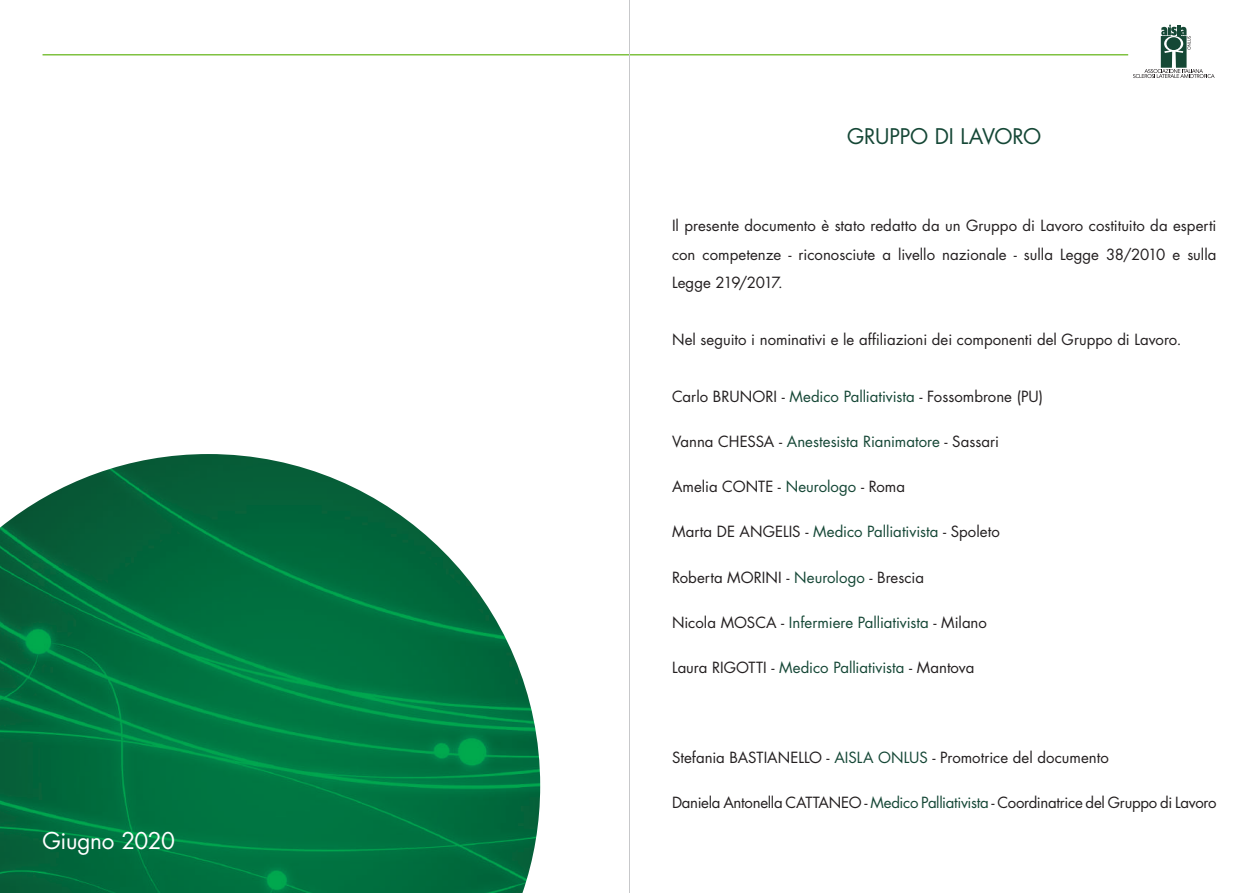
<style>
.page{position:relative;width:1259px;height:893px;background:#fff}
.page>*{position:absolute;margin:0;border:0;box-sizing:border-box;transform-origin:0 0}
.t1{font:22.5px "Futura";letter-spacing:-.02em;color:#fff}
.t2{font:21px "Futura";letter-spacing:-.005em;color:#154736}
.t3{font:15px/28.5px "Futura";color:#231f20;text-align:justify}
.t4{font:15px "Futura";color:#154736}
.t5{font:15px "Futura";letter-spacing:-.02em;color:#231f20}
.s1{color:#154736}
.s2{color:#231f20}
</style>
<div class="page">
<img style="left:0;top:454px;width:540px;height:439px">
<svg style="left:1133px;top:24px;width:81px;height:54px"></svg>
<hr style="left:43px;top:54px;width:1085px;height:2px;background:#7fc241">
<hr style="left:629px;top:0;width:1px;height:893px;background:#c7c8ca">
<h1 class="t1" style="left:43px;top:825px;width:134px">Giugno 2020</h1>
<h2 class="t2" style="left:847px;top:122px;width:196px">GRUPPO DI LAVORO</h2>
<p class="t3" style="left:672px;top:211px;width:546px">Il presente documento è stato redatto da un Gruppo di Lavoro costituito da esperti con competenze - riconosciute a livello nazionale - sulla Legge 38/2010 e sulla Legge 219/2017.</p>
<p class="t3" style="left:672px;top:325px;width:511px">Nel seguito i nominativi e le affiliazioni dei componenti del Gruppo di Lavoro.</p>
<p class="t3" style="left:672px;top:382px;width:372px">Carlo BRUNORI - <span class="s1">Medico Palliativista</span> - Fossombrone (PU)</p>
<p class="t4" style="left:672px;top:432px;width:328px"><span class="s2">Vanna CHESSA -</span> Anestesista Rianimatore <span class="s2">- Sassari</span></p>
<p class="t3" style="left:672px;top:472px;width:235px">Amelia CONTE - <span class="s1">Neurologo</span> - Roma</p>
<p class="t3" style="left:672px;top:517px;width:329px">Marta DE ANGELIS - <span class="s1">Medico Palliativista</span> - Spoleto</p>
<p class="t3" style="left:672px;top:562px;width:253px">Roberta MORINI - <span class="s1">Neurologo</span> - Brescia</p>
<p class="t4" style="left:672px;top:612px;width:316px"><span class="s2">Nicola MOSCA -</span> Infermiere Palliativista <span class="s2">- Milano</span></p>
<p class="t3" style="left:672px;top:652px;width:304px">Laura RIGOTTI - <span class="s1">Medico Palliativista</span> - Mantova</p>
<p class="t3" style="left:672px;top:742px;width:438px">Stefania BASTIANELLO - <span class="s1">AISLA ONLUS</span> - Promotrice del documento</p>
<p class="t5" style="left:672px;top:792px;width:546px">Daniela Antonella CATTANEO - <span class="s1">Medico Palliativista</span> - Coordinatrice del Gruppo di Lavoro</p>
</div>
